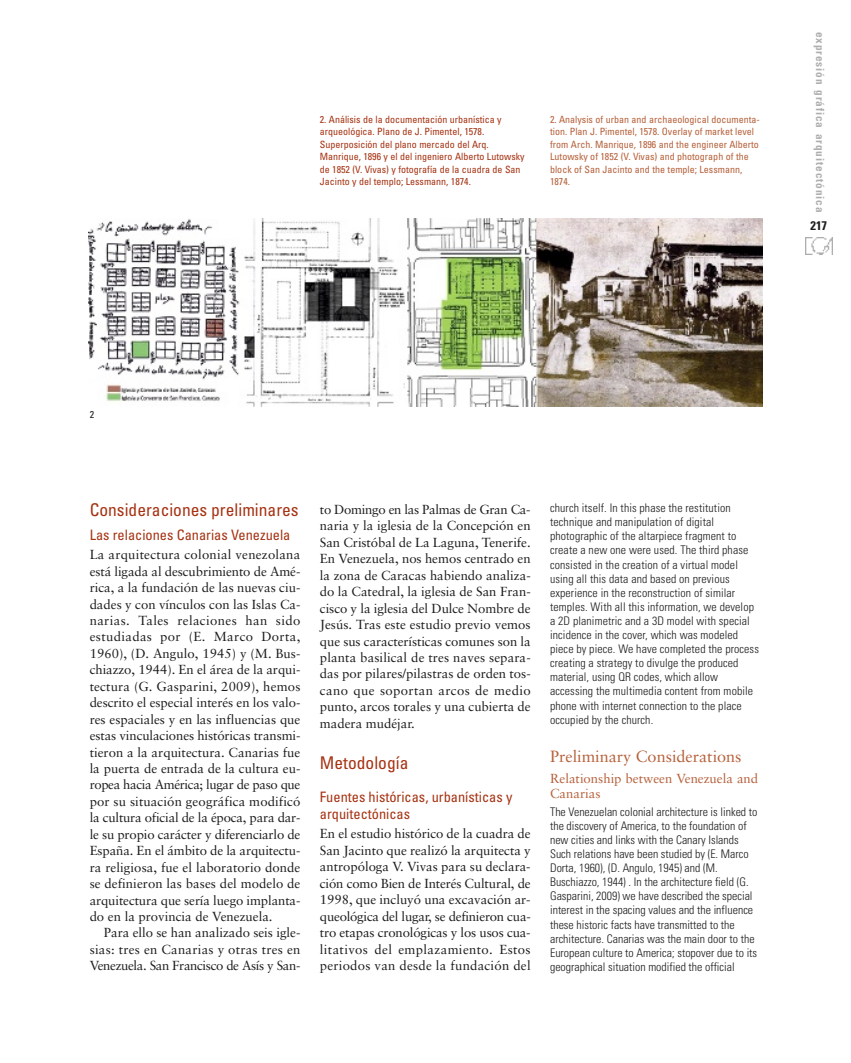
<style>
.page{position:relative;width:851px;height:1063px;background:#fff}
.page>*{position:absolute;margin:0;border:0;box-sizing:border-box;transform-origin:0 0}
.t1{font:condensed 17.5px "Univers";color:#a63212}
.t2{font:16.25px "Sabon";color:#b6603a}
.t3{font:condensed 14.38px/17.1px "Univers";color:#a63212}
.t4{font:13.12px/16.5px "Sabon";color:#1c1c1c;text-align:justify}
.t5{font:13.12px "Sabon";letter-spacing:.02em;color:#1c1c1c}
.t6{font:13.12px "Sabon";letter-spacing:.03em;color:#1c1c1c}
.t7{font:13.12px/14.8px "Sabon";color:#b6603a}
.t8{font:13.12px "Sabon";letter-spacing:-.03em;color:#1c1c1c}
.t9{font:13.12px "Sabon";letter-spacing:-.025em;color:#1c1c1c}
.t10{font:700 condensed 12.5px "Univers";color:#1c1c1c}
.t11{font:300 condensed 11.88px/14.1px "Univers";letter-spacing:.01em;color:#1c1c1c}
.t12{font:700 condensed 11.25px "Univers";letter-spacing:.08em;color:#aeaeae}
.t13{font:condensed 10px/12.5px "Univers";color:#a63212}
.t14{font:condensed 10px/12.5px "Univers";color:#b6603a}
.t15{font:condensed 10px "Univers";color:#1c1c1c}
</style>
<div class="page">
<img style="left:805px;top:237px;width:27px;height:18px">
<img style="left:88px;top:219px;width:674px;height:187px">
<p class="t13" style="left:320px;top:114px;width:206px">2. Análisis de la documentación urbanística y arqueológica. Plano de J. Pimentel, 1578.<br>Superposición del plano mercado del Arq.<br>Manrique, 1896 y el del ingeniero Alberto Lutowsky de 1852 (V. Vivas) y fotografía de la cuadra de San Jacinto y del templo; Lessmann, 1874.</p>
<p class="t14" style="left:550px;top:114px;width:211px">2. Analysis of urban and archaeological documenta&shy;tion. Plan J. Pimentel, 1578. Overlay of market level from Arch. Manrique, 1896 and the engineer Alberto Lutowsky of 1852 (V. Vivas) and photograph of the block of San Jacinto and the temple; Lessmann, 1874.</p>
<p class="t12" style="left:824px;top:32px;width:182px;rotate:90deg">expresión gráfica arquitectónica</p>
<p class="t10" style="left:810px;top:220px;width:18px">217</p>
<p class="t15" style="left:90px;top:411px;width:6px">2</p>
<p class="t1" style="left:90px;top:503px;width:210px">Consideraciones preliminares</p>
<p class="t3" style="left:90px;top:528px;width:202px">Las relaciones Canarias Venezuela</p>
<p class="t5" style="left:90px;top:549px;width:212px">La arquitectura colonial venezolana</p>
<p class="t4" style="left:90px;top:564px;width:212px">está ligada al descubrimiento de Amé-</p>
<p class="t4" style="left:90px;top:581px;width:212px">rica, a la fundación de las nuevas ciu-</p>
<p class="t4" style="left:90px;top:597px;width:212px">dades y con vínculos con las Islas Ca-</p>
<p class="t6" style="left:90px;top:615px;width:212px">narias. Tales relaciones han sido</p>
<p class="t6" style="left:90px;top:632px;width:212px">estudiadas por (E. Marco Dorta,</p>
<p class="t4" style="left:90px;top:646px;width:212px">1960), (D. Angulo, 1945) y (M. Bus-</p>
<p class="t4" style="left:90px;top:663px;width:212px">chiazzo, 1944). En el área de la arqui-</p>
<p class="t4" style="left:90px;top:679px;width:212px">tectura (G. Gasparini, 2009), hemos</p>
<p class="t4" style="left:90px;top:696px;width:212px">descrito el especial interés en los valo-</p>
<p class="t4" style="left:90px;top:712px;width:212px">res espaciales y en las influencias que</p>
<p class="t4" style="left:90px;top:729px;width:212px">estas vinculaciones históricas transmi-</p>
<p class="t4" style="left:90px;top:745px;width:212px">tieron a la arquitectura. Canarias fue</p>
<p class="t4" style="left:90px;top:761px;width:212px">la puerta de entrada de la cultura eu-</p>
<p class="t9" style="left:90px;top:780px;width:212px">ropea hacia América; lugar de paso que</p>
<p class="t4" style="left:90px;top:794px;width:212px">por su situación geográfica modificó</p>
<p class="t4" style="left:90px;top:811px;width:212px">la cultura oficial de la época, para dar-</p>
<p class="t4" style="left:90px;top:827px;width:212px">le su propio carácter y diferenciarlo de</p>
<p class="t4" style="left:90px;top:844px;width:212px">España. En el ámbito de la arquitectu-</p>
<p class="t4" style="left:90px;top:860px;width:212px">ra religiosa, fue el laboratorio donde</p>
<p class="t4" style="left:90px;top:876px;width:212px">se definieron las bases del modelo de</p>
<p class="t4" style="left:90px;top:893px;width:212px">arquitectura que sería luego implanta-</p>
<p class="t4" style="left:90px;top:909px;width:184px">do en la provincia de Venezuela.</p>
<p class="t4" style="left:104px;top:926px;width:198px">Para ello se han analizado seis igle-</p>
<p class="t5" style="left:90px;top:944px;width:212px">sias: tres en Canarias y otras tres en</p>
<p class="t8" style="left:90px;top:960px;width:212px">Venezuela. San Francisco de Asís y San-</p>
<p class="t4" style="left:320px;top:502px;width:212px">to Domingo en las Palmas de Gran Ca&shy;naria y la iglesia de la Concepción en San Cristóbal de La Laguna, Tenerife.<br>En Venezuela, nos hemos centrado en la zona de Caracas habiendo analiza&shy;do la Catedral, la iglesia de San Fran&shy;cisco y la iglesia del Dulce Nombre de Jesús. Tras este estudio previo vemos que sus características comunes son la planta basilical de tres naves separa&shy;das por pilares/pilastras de orden tos&shy;cano que soportan arcos de medio punto, arcos torales y una cubierta de madera mudéjar.</p>
<p class="t1" style="left:320px;top:756px;width:90px">Metodología</p>
<p class="t3" style="left:320px;top:790px;width:194px">Fuentes históricas, urbanísticas y arquitectónicas</p>
<p class="t4" style="left:320px;top:827px;width:212px">En el estudio histórico de la cuadra de San Jacinto que realizó la arquitecta y antropóloga V. Vivas para su declara&shy;ción como Bien de Interés Cultural, de 1998, que incluyó una excavación ar&shy;queológica del lugar, se definieron cua&shy;tro etapas cronológicas y los usos cua&shy;litativos del emplazamiento. Estos periodos van desde la fundación del</p>
<p class="t11" style="left:550px;top:502px;width:210px">church itself. In this phase the restitution technique and manipulation of digital photographic of the altarpiece fragment to create a new one were used. The third phase consisted in the creation of a virtual model using all this data and based on previous experience in the reconstruction of similar temples. With all this information, we develop a 2D planimetric and a 3D model with special incidence in the cover, which was modeled piece by piece. We have completed the process creating a strategy to divulge the produced material, using QR codes, which allow accessing the multimedia content from mobile phone with internet connection to the place occupied by the church.</p>
<p class="t2" style="left:550px;top:749px;width:193px">Preliminary Considerations</p>
<p class="t7" style="left:550px;top:773px;width:209px">Relationship between Venezuela and<br>Canarias</p>
<p class="t11" style="left:550px;top:805px;width:209px">The Venezuelan colonial architecture is linked to the discovery of America, to the foundation of new cities and links with the Canary Islands Such relations have been studied by (E. Marco Dorta, 1960), (D. Angulo, 1945) and (M.<br>Buschiazzo, 1944) . In the architecture field (G.<br>Gasparini, 2009) we have described the special interest in the spacing values and the influence these historic facts have transmitted to the architecture. Canarias was the main door to the European culture to America; stopover due to its geographical situation modified the official</p>
</div>
